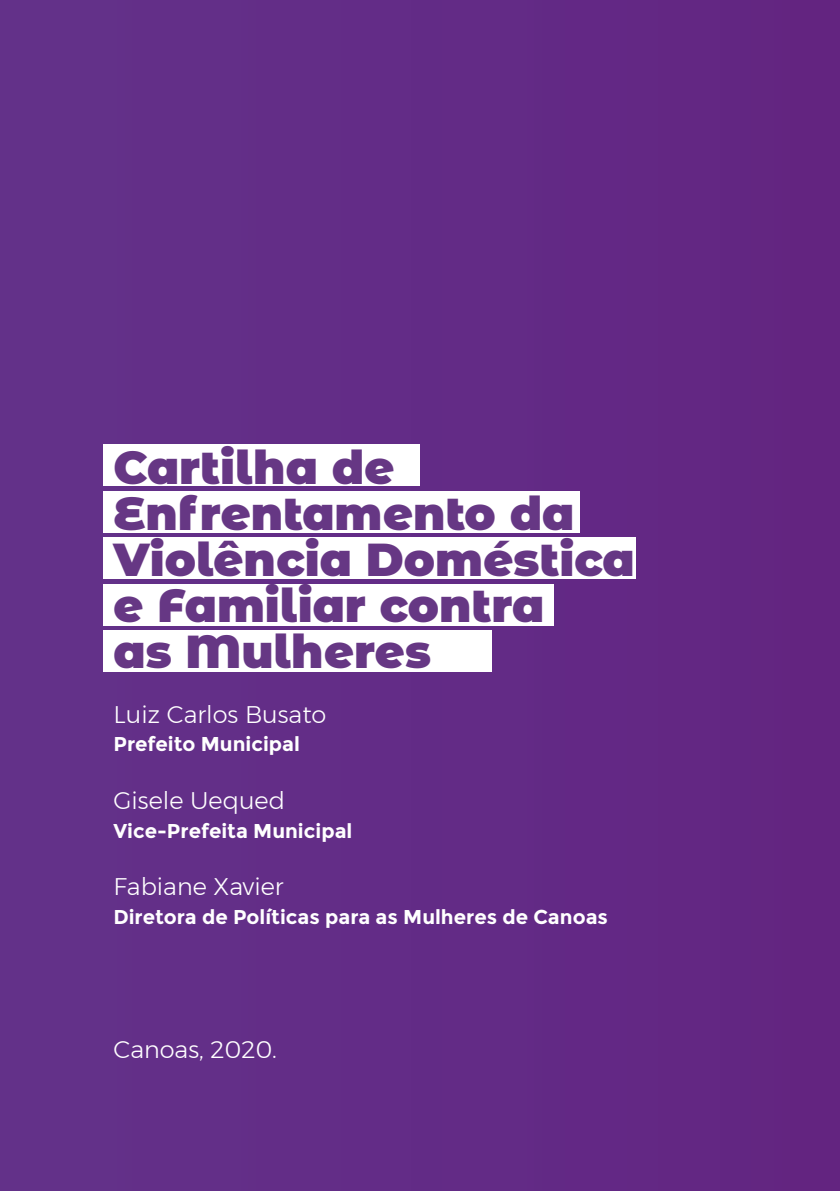
<style>
.page{position:relative;width:840px;height:1191px;background:#fff}
.page>*{position:absolute;margin:0;border:0;box-sizing:border-box;transform-origin:0 0}
.t1{font:900 46px/46px "Montserrat Alternates";color:#663784}
.t2{font:300 24px "Montserrat";color:#fff}
.t3{font:700 20px "Montserrat";color:#fff}
</style>
<div class="page">
<div style="left:0;top:0;width:839px;height:1191px;background:#632b86"></div>
<div style="left:103px;top:444px;width:317px;height:42px;background:#fff"></div>
<div style="left:103px;top:490px;width:476px;height:42px;background:#fff"></div>
<div style="left:103px;top:537px;width:532px;height:42px;background:#fff"></div>
<div style="left:103px;top:583px;width:450px;height:42px;background:#fff"></div>
<div style="left:103px;top:630px;width:388px;height:42px;background:#fff"></div>
<h1 class="t1" style="left:113px;top:442px;width:522px">Cartilha de<br>Enfrentamento da<br>Violência Doméstica e Familiar contra<br>as Mulheres</h1>
<p class="t2" style="left:113px;top:696px;width:214px">Luiz Carlos Busato</p>
<p class="t3" style="left:113px;top:732px;width:188px">Prefeito Municipal</p>
<p class="t2" style="left:113px;top:782px;width:173px">Gisele Uequed</p>
<p class="t3" style="left:113px;top:818px;width:240px">Vice-Prefeita Municipal</p>
<p class="t2" style="left:113px;top:869px;width:171px">Fabiane Xavier</p>
<p class="t3" style="left:113px;top:905px;width:495px">Diretora de Políticas para as Mulheres de Canoas</p>
<p class="t2" style="left:113px;top:1031px;width:165px">Canoas, 2020.</p>
</div>
